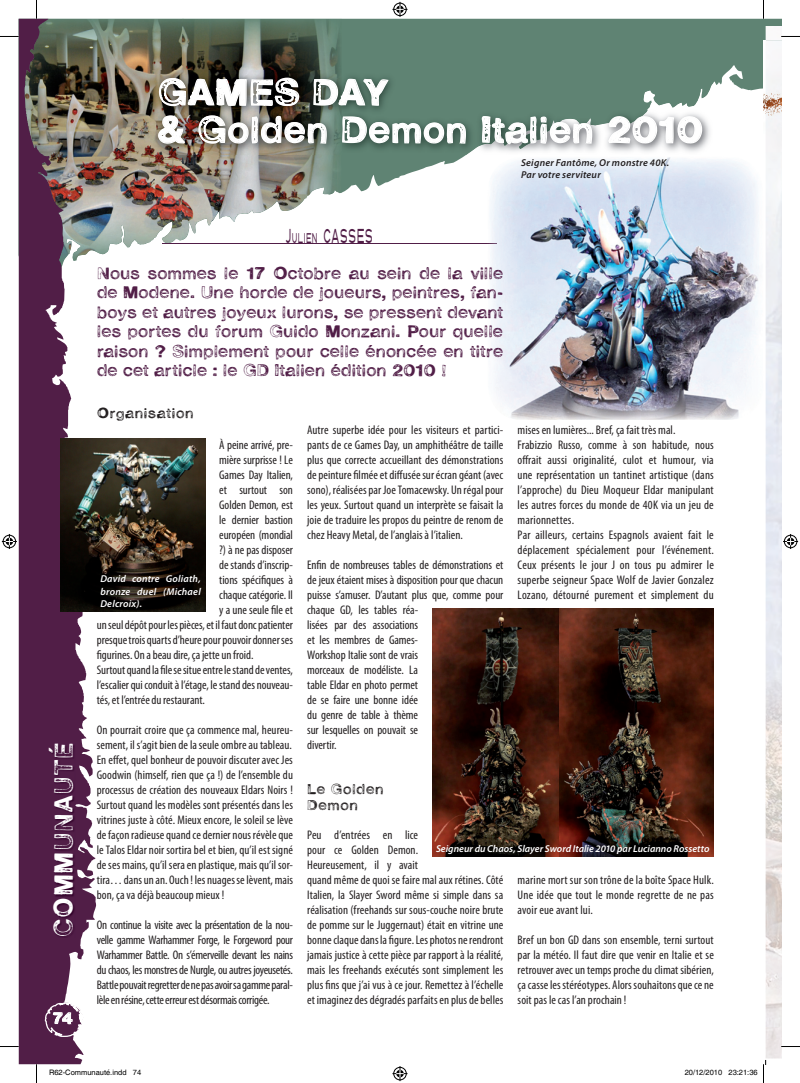
<style>
.page{position:relative;width:800px;height:1083px;background:#fff}
.page>*{position:absolute;margin:0;border:0;box-sizing:border-box;transform-origin:0 0}
.t1{font:35px/37.5px "H2 D2 Alevita Rough";letter-spacing:.005em;color:#fff;scale:1.1 1}
.t2{font:25px "H2 D2 Alevita Rough";letter-spacing:.035em;color:#fff}
.t3{font:22px "DIN1451 fette Breitschrift 1936";letter-spacing:.005em;color:#511e47;scale:.45 1}
.t4{font:16.25px/19.5px "H2 D2 Alevita Rough";letter-spacing:-.015em;color:#511e47;text-align:justify;scale:1.1 1}
.t5{font:15px "H2 D2 Alevita Rough";color:#fff;scale:1.1 1}
.t6{font:13.75px/16.5px "H2 D2 Alevita Rough";letter-spacing:.025em;color:#231f20;scale:1.1 1}
.t7{font:condensed 12.5px/15px "Myriad Pro";color:#231f20;text-align:justify}
.t8{font:italic 600 10px/12.5px "Myriad Pro";letter-spacing:.005em;color:#fff;text-align:justify}
.t9{font:italic 600 10px/12.5px "Myriad Pro";letter-spacing:.02em;color:#231f20}
.t10{font:7.5px "Helvetica";color:#000}
.s1{font-size:15.38px}
</style>
<div class="page">
<svg style="left:96px;top:19px;width:685px;height:236px"></svg>
<img style="left:96px;top:19px;width:86px;height:157px">
<img style="left:182px;top:19px;width:160px;height:9px">
<svg style="left:19px;top:19px;width:77px;height:1045px;fill:#511e47"></svg>
<svg style="left:44px;top:999px;width:40px;height:38px"></svg>
<img style="left:49px;top:743px;width:26px;height:195px">
<img style="left:466px;top:70px;width:246px;height:85px">
<img style="left:148px;top:28px;width:318px;height:159px">
<svg style="left:480px;top:112px;width:222px;height:39px"></svg>
<hr style="left:162px;top:243px;width:334px;height:1px;background:#511e47">
<img style="left:432px;top:608px;width:281px;height:248px">
<img style="left:60px;top:439px;width:145px;height:172px">
<img style="left:487px;top:157px;width:276px;height:263px">
<img style="left:765px;top:26px;width:16px;height:1032px">
<img style="left:763px;top:40px;width:18px;height:119px">
<svg style="left:0;top:36px;width:19px;height:1px"></svg>
<svg style="left:781px;top:35px;width:19px;height:2px"></svg>
<svg style="left:0;top:1046px;width:19px;height:1px"></svg>
<svg style="left:781px;top:1041px;width:19px;height:6px"></svg>
<svg style="left:36px;top:0;width:1px;height:19px"></svg>
<svg style="left:36px;top:1064px;width:1px;height:19px"></svg>
<svg style="left:762px;top:0;width:4px;height:20px"></svg>
<svg style="left:392px;top:2px;width:15px;height:15px"></svg>
<svg style="left:392px;top:1066px;width:15px;height:15px"></svg>
<svg style="left:2px;top:534px;width:15px;height:15px"></svg>
<svg style="left:783px;top:534px;width:14px;height:15px"></svg>
<svg style="left:763px;top:1060px;width:3px;height:23px"></svg>
<h1 class="t1" style="left:157px;top:74px;width:498px">GAMES DAY<br>&amp; Golden Demon Italien 2010</h1>
<h2 class="t2" style="left:49px;top:936px;width:197px;rotate:-90deg">COMMUNAUTÉ</h2>
<p class="t5" style="left:52px;top:1009px;width:20px">74</p>
<p class="t9" style="left:521px;top:156px;width:150px">Seigner Fantôme, Or monstre 40K.<br>Par votre serviteur</p>
<h3 class="t3" style="left:285px;top:222px;width:197px">J<span class="s1">ULIEN</span> CASSES</h3>
<p class="t4" style="left:97px;top:263px;width:371px">Nous sommes le 17 Octobre au sein de la ville de Modene. Une horde de joueurs, peintres, fan&shy;boys et autres joyeux lurons, se pressent devant les portes du forum Guido Monzani. Pour quelle raison ? Simplement pour celle énoncée en titre de cet article : le GD Italien édition 2010 !</p>
<p class="t6" style="left:97px;top:405px;width:90px">Organisation</p>
<p class="t7" style="left:219px;top:437px;width:75px">À peine arrivé, pre-</p>
<p class="t7" style="left:219px;top:452px;width:75px">mière surprisse ! Le</p>
<p class="t7" style="left:219px;top:467px;width:75px">Games Day Italien,</p>
<p class="t7" style="left:219px;top:482px;width:75px">et surtout son</p>
<p class="t7" style="left:219px;top:497px;width:75px">Golden Demon, est</p>
<p class="t7" style="left:219px;top:512px;width:75px">le dernier bastion</p>
<p class="t7" style="left:219px;top:527px;width:75px">européen (mondial</p>
<p class="t7" style="left:219px;top:542px;width:75px">?) à ne pas disposer</p>
<p class="t7" style="left:219px;top:557px;width:75px">de stands d’inscrip-</p>
<p class="t7" style="left:219px;top:572px;width:75px">tions spécifiques à</p>
<p class="t7" style="left:219px;top:587px;width:75px">chaque catégorie. Il</p>
<p class="t7" style="left:219px;top:602px;width:75px">y a une seule file et</p>
<p class="t7" style="left:97px;top:617px;width:197px">un seul dépôt pour les pièces, et il faut donc patienter</p>
<p class="t7" style="left:97px;top:632px;width:198px">presque trois quarts d’heure pour pouvoir donner ses</p>
<p class="t7" style="left:97px;top:647px;width:158px">figurines. On a beau dire, ça jette un froid.</p>
<p class="t7" style="left:97px;top:662px;width:197px">Surtout quand la file se situe entre le stand de ventes,</p>
<p class="t7" style="left:97px;top:677px;width:197px">l’escalier qui conduit à l’étage, le stand des nouveau-</p>
<p class="t7" style="left:97px;top:692px;width:110px">tés, et l’entrée du restaurant.</p>
<p class="t7" style="left:97px;top:722px;width:198px">On pourrait croire que ça commence mal, heureu&shy;sement, il s’agit bien de la seule ombre au tableau.<br>En effet, quel bonheur de pouvoir discuter avec Jes Goodwin (himself, rien que ça !) de l’ensemble du processus de création des nouveaux Eldars Noirs !<br>Surtout quand les modèles sont présentés dans les vitrines juste à côté. Mieux encore, le soleil se lève de façon radieuse quand ce dernier nous révèle que le Talos Eldar noir sortira bel et bien, qu’il est signé de ses mains, qu’il sera en plastique, mais qu’il sor&shy;tira… dans un an. Ouch ! les nuages se lèvent, mais bon, ça va déjà beaucoup mieux !</p>
<p class="t7" style="left:97px;top:917px;width:198px">On continue la visite avec la présentation de la nou&shy;velle gamme Warhammer Forge, le Forgeword pour Warhammer Battle. On s’émerveille devant les nains du chaos, les monstres de Nurgle, ou autres joyeusetés.<br>Battle pouvait regretter de ne pas avoir sa gamme paral&shy;lèle en résine, cette erreur est désormais corrigée.</p>
<p class="t8" style="left:100px;top:572px;width:102px">David contre Goliath, bronze duel (Michael Delcroix).</p>
<p class="t7" style="left:517px;top:422px;width:198px;text-align:left">mises en lumières... Bref, ça fait très mal.<br>Frabizzio Russo, comme à son habitude, nous offrait aussi originalité, culot et humour, via une représentation un tantinet artistique (dans l’approche) du Dieu Moqueur Eldar manipulant les autres forces du monde de 40K via un jeu de marionnettes.<br>Par ailleurs, certains Espagnols avaient fait le déplacement spécialement pour l’événement.<br>Ceux présents le jour J on tous pu admirer le superbe seigneur Space Wolf de Javier Gonzalez Lozano, détourné purement et simplement du</p>
<p class="t7" style="left:307px;top:422px;width:198px">Autre superbe idée pour les visiteurs et partici&shy;pants de ce Games Day, un amphithéâtre de taille plus que correcte accueillant des démonstrations de peinture filmée et diffusée sur écran géant (avec sono), réalisées par Joe Tomacewsky. Un régal pour les yeux. Surtout quand un interprète se faisait la joie de traduire les propos du peintre de renom de chez Heavy Metal, de l’anglais à l’italien.</p>
<p class="t7" style="left:307px;top:557px;width:198px;text-align:left">Enfin de nombreuses tables de démonstrations et de jeux étaient mises à disposition pour que chacun puisse s’amuser. D’autant plus que, comme pour chaque GD, les tables réa-<br>lisées par des associations<br>et les membres de Games-<br>Workshop Italie sont de vrais<br>morceaux de modéliste. La<br>table Eldar en photo permet<br>de se faire une bonne idée<br>du genre de table à thème<br>sur lesquelles on pouvait se<br>divertir.</p>
<p class="t6" style="left:307px;top:780px;width:71px">Le Golden<br>Demon</p>
<p class="t7" style="left:307px;top:827px;width:198px;text-align:left">Peu d’entrées en lice<br>pour ce Golden Demon.<br>Heureusement, il y avait<br>quand même de quoi se faire mal aux rétines. Côté Italien, la Slayer Sword même si simple dans sa réalisation (freehands sur sous-couche noire brute de pomme sur le Juggernaut) était en vitrine une bonne claque dans la figure. Les photos ne rendront jamais justice à cette pièce par rapport à la réalité, mais les freehands exécutés sont simplement les plus fins que j’ai vus à ce jour. Remettez à l’échelle et imaginez des dégradés parfaits en plus de belles</p>
<p class="t8" style="left:436px;top:842px;width:275px">Seigneur du Chaos, Slayer Sword Italie 2010 par Lucianno Rossetto</p>
<p class="t7" style="left:517px;top:872px;width:198px">marine mort sur son trône de la boîte Space Hulk.<br>Une idée que tout le monde regrette de ne pas avoir eue avant lui.</p>
<p class="t7" style="left:517px;top:932px;width:198px">Bref un bon GD dans son ensemble, terni surtout par la météo. Il faut dire que venir en Italie et se retrouver avec un temps proche du climat sibérien, ça casse les stéréotypes. Alors souhaitons que ce ne soit pas le cas l’an prochain !</p>
<p class="t10" style="left:49px;top:1068px;width:94px">R62-Communauté.indd 74</p>
<p class="t10" style="left:684px;top:1068px;width:74px">20/12/2010 23:21:36</p>
</div>
